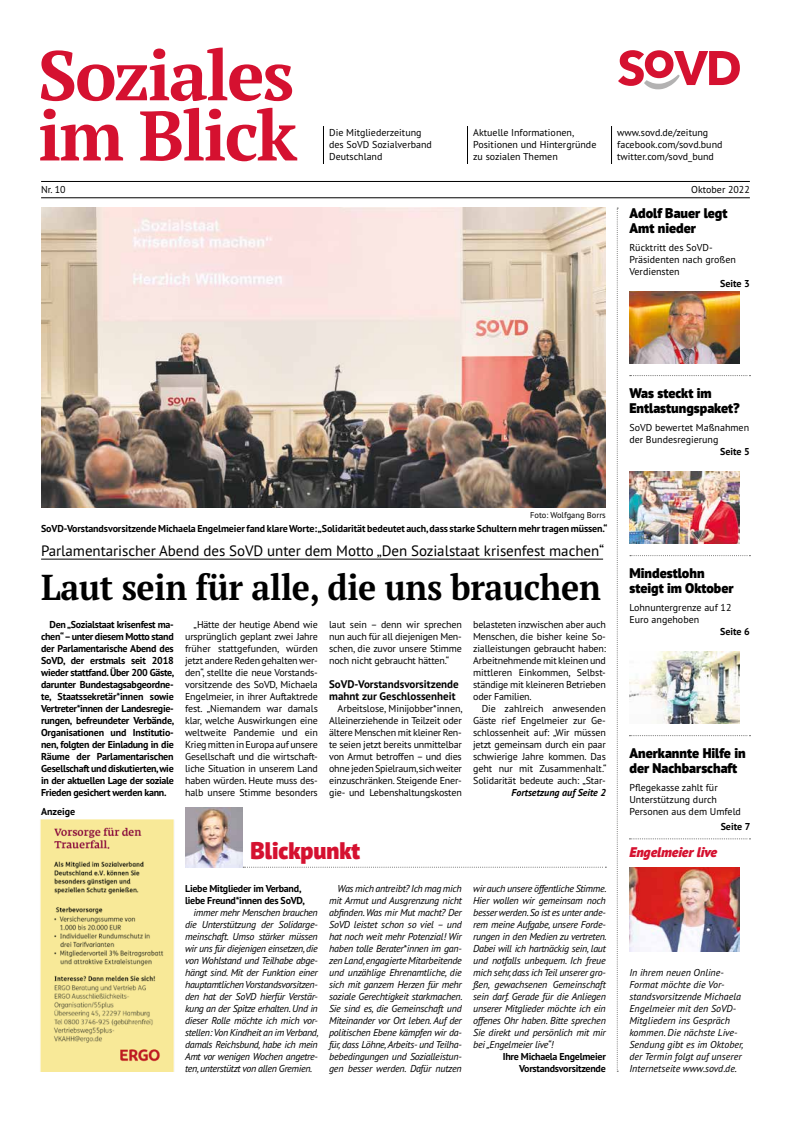
<style>
.page{position:relative;width:791px;height:1134px;background:#fff}
.page>*{position:absolute;margin:0;border:0;box-sizing:border-box;transform-origin:0 0}
.t1{font:700 36px "PT Serif Pro";letter-spacing:-.01em;color:#000;scale:.94 1}
.t2{font:900 24px "PT Sans Pro";color:#d51130}
.t3{font:15px "PT Sans Pro";letter-spacing:-.005em;color:#000}
.t4{font:900 14px/14.8px "PT Sans Pro";color:#000}
.t5{font:italic 900 14px "PT Sans Pro";color:#d51130}
.t6{font:700 11px/12px "PT Sans Pro";color:#000}
.t7{font:italic 10px/12px "PT Sans Pro";color:#000;text-align:justify}
.t8{font:10px/12px "PT Sans Pro";color:#000}
.t9{font:700 10px/12px "PT Sans Pro";letter-spacing:-.02em;color:#000;text-align:justify}
.t10{font:italic 700 10px "PT Sans Pro";color:#000}
.t11{font:700 10px "PT Sans Pro";color:#000}
.t12{font:8.5px "PT Sans Pro";color:#000}
</style>
<div class="page">
<svg style="left:617px;top:208px;width:1px;height:864px"></svg>
<hr style="left:41px;top:559px;width:562px;height:1px;background:#000">
<img style="left:185px;top:808px;width:57px;height:60px">
<svg style="left:243px;top:867px;width:363px;height:1px"></svg>
<img style="left:41px;top:208px;width:565px;height:300px">
<img style="left:40px;top:820px;width:162px;height:252px">
<svg style="left:629px;top:735px;width:121px;height:1px"></svg>
<svg style="left:630px;top:375px;width:120px;height:1px"></svg>
<svg style="left:630px;top:555px;width:120px;height:1px"></svg>
<img style="left:629px;top:472px;width:110px;height:72px">
<img style="left:629px;top:652px;width:110px;height:72px">
<img style="left:629px;top:292px;width:110px;height:72px">
<img style="left:629px;top:868px;width:110px;height:84px">
<svg style="left:629px;top:838px;width:121px;height:1px"></svg>
<hr style="left:41px;top:181px;width:709px;height:1px;background:#000">
<hr style="left:41px;top:198px;width:709px;height:1px;background:#000">
<svg style="left:618px;top:50px;width:122px;height:39px"></svg>
<hr style="left:323px;top:126px;width:1px;height:38px;background:#000">
<hr style="left:467px;top:126px;width:1px;height:38px;background:#000">
<hr style="left:611px;top:126px;width:1px;height:38px;background:#000">
<svg style="left:41px;top:48px;width:251px;height:53px"></svg>
<svg style="left:40px;top:109px;width:83px;height:51px"></svg>
<svg style="left:140px;top:108px;width:157px;height:53px"></svg>
<p class="t8" style="left:329px;top:127px;width:104px">Die Mitgliederzeitung des SoVD Sozialverband<br>Deutschland</p>
<p class="t8" style="left:473px;top:127px;width:125px">Aktuelle Informationen,<br>Positionen und Hintergründe zu sozialen Themen</p>
<p class="t8" style="left:617px;top:127px;width:107px">www.sovd.de/zeitung facebook.com/sovd.bund twitter.com/sovd_bund</p>
<p class="t8" style="left:41px;top:183px;width:26px">Nr. 10</p>
<p class="t8" style="left:691px;top:183px;width:60px">Oktober 2022</p>
<h3 class="t4" style="left:629px;top:206px;width:99px">Adolf Bauer legt<br>Amt nieder</h3>
<p class="t8" style="left:629px;top:241px;width:108px">Rücktritt des SoVD-<br>Präsidenten nach großen<br>Verdiensten</p>
<p class="t9" style="left:720px;top:277px;width:31px">Seite 3</p>
<h3 class="t4" style="left:629px;top:386px;width:112px">Was steckt im<br>Entlastungspaket?</h3>
<p class="t8" style="left:629px;top:421px;width:121px">SoVD bewertet Maßnahmen der Bundesregierung</p>
<p class="t9" style="left:720px;top:445px;width:31px">Seite 5</p>
<p class="t12" style="left:530px;top:509px;width:77px">Foto: Wolfgang Borrs</p>
<p class="t9" style="left:41px;top:522px;width:568px">SoVD-Vorstandsvorsitzende Michaela Engelmeier fand klare Worte: „Solidarität bedeutet auch, dass starke Schultern mehr tragen müssen.“</p>
<h3 class="t3" style="left:41px;top:541px;width:565px">Parlamentarischer Abend des SoVD unter dem Motto „Den Sozialstaat krisenfest machen“</h3>
<h1 class="t1" style="left:41px;top:563px;width:597px">Laut sein für alle, die uns brauchen</h1>
<p class="t9" style="left:41px;top:618px;width:135px;text-indent:8px">Den „Sozialstaat krisenfest ma&shy;chen“ – unter diesem Motto stand der Parlamentarische Abend des SoVD, der erstmals seit 2018 wieder stattfand. Über 200 Gäste, darunter Bundestagsabgeordne&shy;te, Staatssekretär*innen sowie Vertreter*innen der Landesregie&shy;rungen, befreundeter Verbände, Organisationen und Institutio&shy;nen, folgten der Einladung in die Räume der Parlamentarischen Gesellschaft und diskutierten, wie in der aktuellen Lage der soziale Frieden gesichert werden kann.</p>
<p class="t8" style="left:185px;top:618px;width:134px;text-align:justify;text-indent:8px">„Hätte der heutige Abend wie ursprünglich geplant zwei Jahre früher stattgefunden, würden jetzt andere Reden gehalten wer&shy;den“, stellte die neue Vorstands&shy;vorsitzende des SoVD, Michaela Engelmeier, in ihrer Auftaktrede fest. „Niemandem war damals klar, welche Auswirkungen eine weltweite Pandemie und ein Krieg mitten in Europa auf unsere Gesellschaft und die wirtschaft&shy;liche Situation in unserem Land haben würden. Heute muss des&shy;halb unsere Stimme besonders</p>
<p class="t8" style="left:329px;top:618px;width:134px;text-align:justify">laut sein – denn wir sprechen nun auch für all diejenigen Men&shy;schen, die zuvor unsere Stimme noch nicht gebraucht hätten.“</p>
<p class="t8" style="left:473px;top:618px;width:134px;text-align:justify">belasteten inzwischen aber auch Menschen, die bisher keine So&shy;zialleistungen gebraucht haben:<br>Arbeitnehmende mit kleinen und mittleren Einkommen, Selbst&shy;ständige mit kleineren Betrieben oder Familien.</p>
<p class="t8" style="left:473px;top:702px;width:135px;text-align:justify;text-indent:8px">Die zahlreich anwesenden Gäste rief Engelmeier zur Ge&shy;schlossenheit auf: „Wir müssen jetzt gemeinsam durch ein paar schwierige Jahre kommen. Das geht nur mit Zusammenhalt.“ Solidarität bedeute auch: „Star-</p>
<p class="t6" style="left:329px;top:678px;width:131px">SoVD-Vorstandsvorsitzende mahnt zur Geschlossenheit</p>
<p class="t8" style="left:329px;top:702px;width:135px;text-align:justify;text-indent:8px">Arbeitslose, Minijobber*innen, Alleinerziehende in Teilzeit oder ältere Menschen mit kleiner Ren&shy;te seien jetzt bereits unmittelbar von Armut betroffen – und dies ohne jeden Spielraum,sich weiter einzuschränken. Steigende Ener&shy;gie- und Lebenshaltungskosten</p>
<p class="t10" style="left:511px;top:786px;width:96px">Fortsetzung auf Seite 2</p>
<p class="t11" style="left:41px;top:804px;width:36px">Anzeige</p>
<h2 class="t2" style="left:251px;top:834px;width:111px">Blickpunkt</h2>
<p class="t9" style="left:185px;top:882px;width:121px">Liebe Mitglieder im Verband, liebe Freund*innen des SoVD,</p>
<p class="t7" style="left:185px;top:906px;width:135px;text-indent:8px">immer mehr Menschen brauchen die Unterstützung der Solidarge&shy;meinschaft. Umso stärker müssen wir uns für diejenigen einsetzen, die von Wohlstand und Teilhabe abge&shy;hängt sind. Mit der Funktion einer hauptamtlichen Vorstandsvorsitzen&shy;den hat der SoVD hierfür Verstär&shy;kung an der Spitze erhalten. Und in dieser Rolle möchte ich mich vor&shy;stellen: Von Kindheit an im Verband, damals Reichsbund, habe ich mein Amt vor wenigen Wochen angetre&shy;ten, unterstützt von allen Gremien.</p>
<p class="t7" style="left:329px;top:882px;width:135px;text-indent:8px">Was mich antreibt? Ich mag mich mit Armut und Ausgrenzung nicht abfinden. Was mir Mut macht? Der SoVD leistet schon so viel – und hat noch weit mehr Potenzial! Wir haben tolle Berater*innen im gan&shy;zen Land, engagierte Mitarbeitende und unzählige Ehrenamtliche, die sich mit ganzem Herzen für mehr soziale Gerechtigkeit starkmachen.<br>Sie sind es, die Gemeinschaft und Miteinander vor Ort leben. Auf der politischen Ebene kämpfen wir da&shy;für, dass Löhne, Arbeits- und Teilha&shy;bebedingungen und Sozialleistun&shy;gen besser werden. Dafür nutzen</p>
<p class="t7" style="left:473px;top:882px;width:135px">wir auch unsere öffentliche Stimme.<br>Hier wollen wir gemeinsam noch besser werden. So ist es unter ande&shy;rem meine Aufgabe, unsere Forde&shy;rungen in den Medien zu vertreten.<br>Dabei will ich hartnäckig sein, laut und notfalls unbequem. Ich freue mich sehr, dass ich Teil unserer gro&shy;ßen, gewachsenen Gemeinschaft sein darf. Gerade für die Anliegen unserer Mitglieder möchte ich ein offenes Ohr haben. Bitte sprechen Sie direkt und persönlich mit mir bei „Engelmeier live“!</p>
<p class="t9" style="left:503px;top:1050px;width:105px;text-align:right">Ihre Michaela Engelmeier<br>Vorstandsvorsitzende</p>
<h3 class="t4" style="left:629px;top:566px;width:106px">Mindestlohn steigt im Oktober</h3>
<p class="t8" style="left:629px;top:601px;width:103px">Lohnuntergrenze auf 12<br>Euro angehoben</p>
<p class="t9" style="left:720px;top:625px;width:31px">Seite 6</p>
<h3 class="t4" style="left:629px;top:746px;width:118px">Anerkannte Hilfe in der Nachbarschaft</h3>
<p class="t8" style="left:629px;top:781px;width:113px">Pflegekasse zahlt für<br>Unterstützung durch<br>Personen aus dem Umfeld</p>
<p class="t9" style="left:721px;top:820px;width:31px">Seite 7</p>
<h3 class="t5" style="left:629px;top:843px;width:89px">Engelmeier live</h3>
<p class="t7" style="left:629px;top:966px;width:116px;text-align:left">In ihrem neuen Online-<br>Format möchte die Vor&shy;standsvorsitzende Michaela<br>Engelmeier mit den SoVD-<br>Mitgliedern ins Gespräch kommen. Die nächste Live-<br>Sendung gibt es im Oktober, der Termin folgt auf unserer<br>Internetseite www.sovd.de.</p>
</div>
